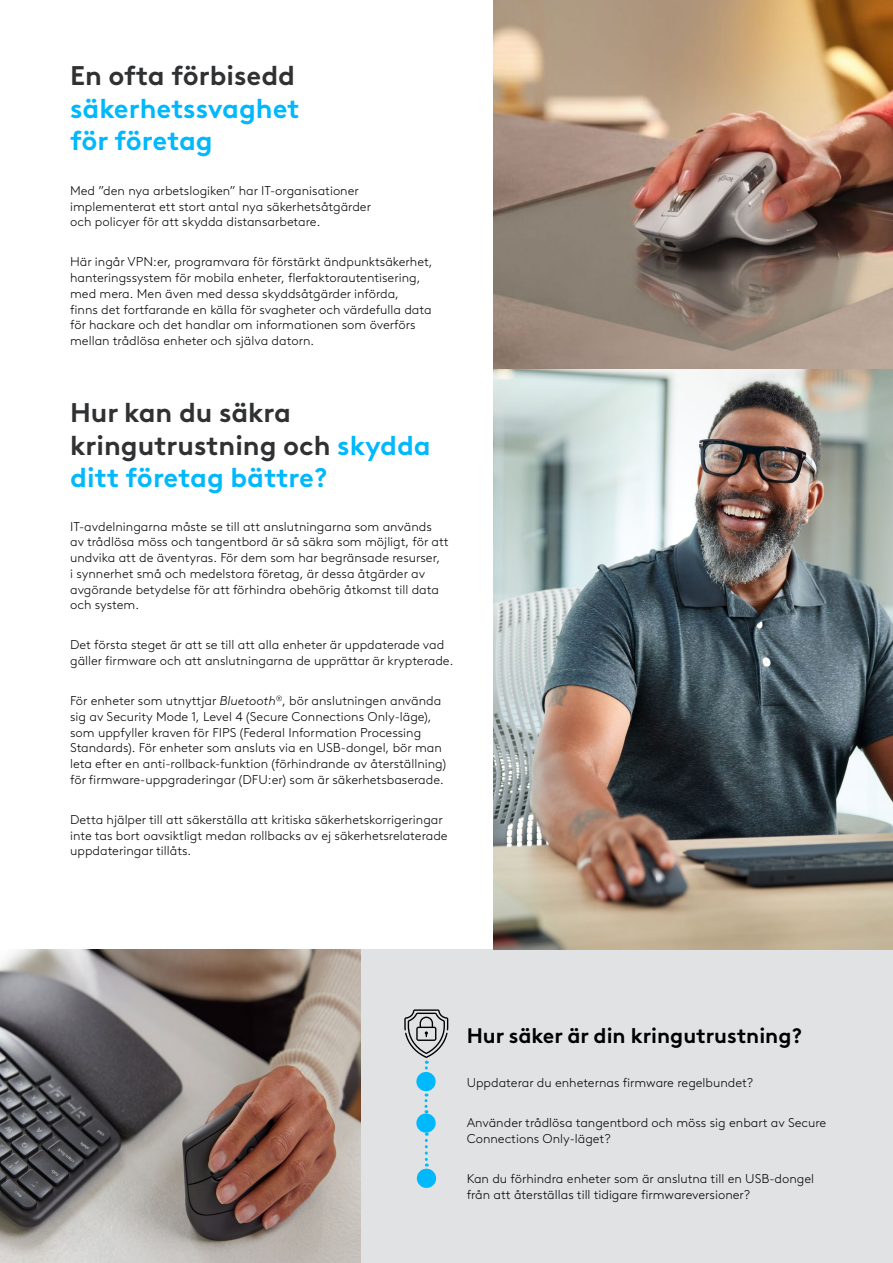
<style>
.page{position:relative;width:893px;height:1263px;background:#fff}
.page>*{position:absolute;margin:0;border:0;box-sizing:border-box;transform-origin:0 0}
.t1{font:700 27px/32.4px "Brown Logitech Pan";color:#2f3132}
.t2{font:700 27px/32.4px "Brown Logitech Pan";color:#00b8fc}
.t3{font:700 21px "Brown Logitech Pan";color:#000}
.t4{font:300 12.75px/15.8px "Brown Logitech Pan";color:#000}
.s1{color:#00b8fc}
.s2{font-style:italic}
</style>
<div class="page">
<img style="left:493px;top:0;width:400px;height:949px">
<div style="left:347px;top:949px;width:546px;height:314px;background:#e1e2e3"></div>
<img style="left:0;top:949px;width:360px;height:314px">
<div style="left:416px;top:1072px;width:20px;height:19px;background:#00b8fc;border-radius:50%"></div>
<div style="left:416px;top:1113px;width:20px;height:20px;background:#00b8fc;border-radius:50%"></div>
<div style="left:417px;top:1169px;width:19px;height:19px;background:#00b8fc;border-radius:50%"></div>
<svg style="left:404px;top:1009px;width:44px;height:71px"></svg>
<svg style="left:424px;top:1093px;width:3px;height:20px"></svg>
<svg style="left:425px;top:1133px;width:3px;height:33px"></svg>
<h1 class="t1" style="left:70px;top:57px;width:226px">En ofta förbisedd</h1>
<h1 class="t2" style="left:70px;top:90px;width:231px">säkerhetssvaghet för företag</h1>
<p class="t4" style="left:70px;top:182px;width:302px">Med ”den nya arbetslogiken” har IT-organisationer implementerat ett stort antal nya säkerhetsåtgärder och policyer för att skydda distansarbetare.</p>
<p class="t4" style="left:70px;top:253px;width:364px">Här ingår VPN:er, programvara för förstärkt ändpunktsäkerhet, hanteringssystem för mobila enheter, flerfaktorautentisering, med mera. Men även med dessa skyddsåtgärder införda,<br>finns det fortfarande en källa för svagheter och värdefulla data för hackare och det handlar om informationen som överförs mellan trådlösa enheter och själva datorn.</p>
<h1 class="t1" style="left:70px;top:394px;width:362px">Hur kan du säkra kringutrustning och <span class="s1">skydda ditt företag bättre?</span></h1>
<p class="t4" style="left:70px;top:517px;width:380px">IT-avdelningarna måste se till att anslutningarna som används av trådlösa möss och tangentbord är så säkra som möjligt, för att undvika att de äventyras. För dem som har begränsade resurser,<br>i synnerhet små och medelstora företag, är dessa åtgärder av avgörande betydelse för att förhindra obehörig åtkomst till data och system.</p>
<p class="t4" style="left:70px;top:636px;width:385px">Det första steget är att se till att alla enheter är uppdaterade vad gäller firmware och att anslutningarna de upprättar är krypterade.</p>
<p class="t4" style="left:70px;top:692px;width:377px">För enheter som utnyttjar <span class="s2">Bluetooth</span><sup>®</sup>, bör anslutningen använda sig av Security Mode 1, Level 4 (Secure Connections Only-läge), som uppfyller kraven för FIPS (Federal Information Processing Standards). För enheter som ansluts via en USB-dongel, bör man leta efter en anti-rollback-funktion (förhindrande av återställning) för firmware-uppgraderingar (DFU:er) som är säkerhetsbaserade.</p>
<p class="t4" style="left:70px;top:811px;width:379px">Detta hjälper till att säkerställa att kritiska säkerhetskorrigeringar inte tas bort oavsiktligt medan rollbacks av ej säkerhetsrelaterade uppdateringar tillåts.</p>
<h2 class="t3" style="left:467px;top:1020px;width:337px">Hur säker är din kringutrustning?</h2>
<p class="t4" style="left:467px;top:1074px;width:288px">Uppdaterar du enheternas firmware regelbundet?</p>
<p class="t4" style="left:467px;top:1114px;width:361px">Använder trådlösa tangentbord och möss sig enbart av Secure<br>Connections Only-läget?</p>
<p class="t4" style="left:467px;top:1170px;width:349px">Kan du förhindra enheter som är anslutna till en USB-dongel från att återställas till tidigare firmwareversioner?</p>
</div>
